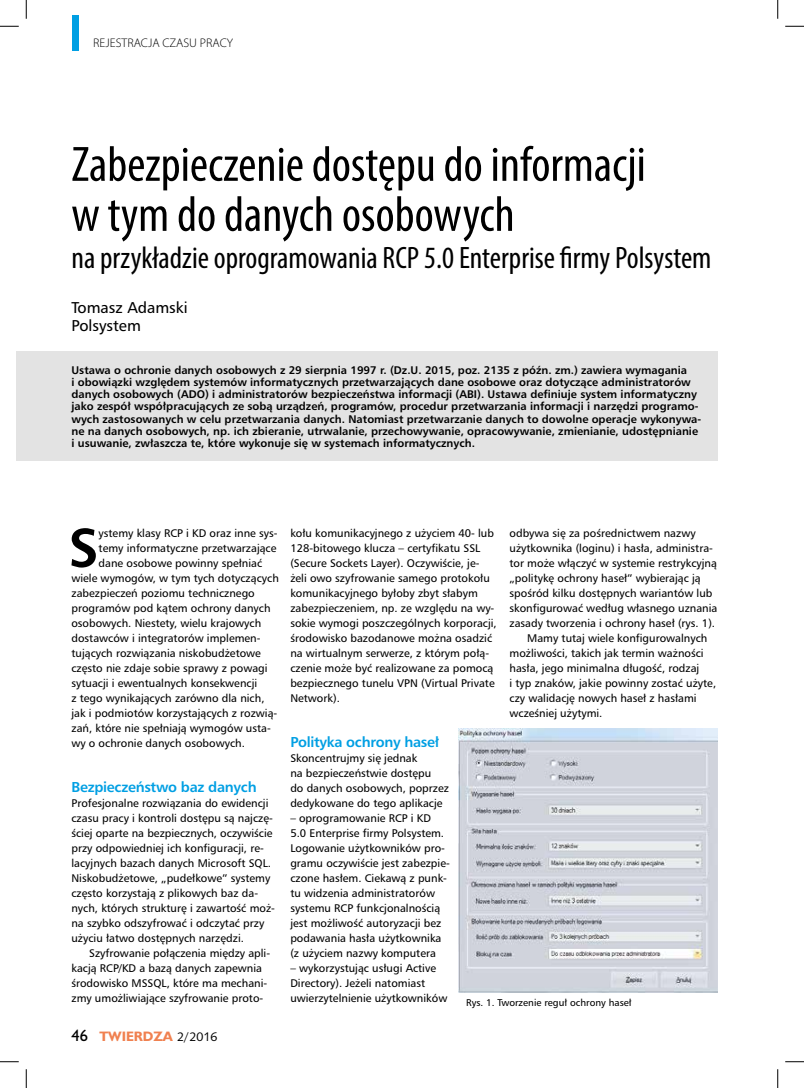
<style>
.page{position:relative;width:804px;height:1088px;background:#fff}
.page>*{position:absolute;margin:0;border:0;box-sizing:border-box;transform-origin:0 0}
.t1{font:700 52px "Humnst 777 PL";color:#000}
.t2{font:condensed 50px/50px "Myriad Pro";color:#000}
.t3{font:condensed 31px "Myriad Pro";color:#000}
.t4{font:15px/18px "Humnst 777 PL";color:#000}
.t5{font:700 13.75px "Humnst 777 PL";letter-spacing:-.02em;color:#009fe3}
.t6{font:300 12.5px "Myriad Pro";color:#000}
.t7{font:700 12.5px "Humanst 521 PL";color:#f08150}
.t8{font:10.62px/15px "Humnst 777 PL";color:#000}
.t9{font:700 10.62px/12.2px "Humnst 777 PL";color:#000}
.t10{font:9.38px "Humnst 777 PL";color:#000}
.s1{font-weight:400;font-size:15px;color:#000}
.s2{font-family:"Humanst 531 PL Roman A";font-weight:400;color:#000}
</style>
<div class="page">
<div style="left:16px;top:351px;width:701px;height:109px;background:#e3e3e3"></div>
<img style="left:458px;top:728px;width:259px;height:264px">
<div style="left:72px;top:16px;width:7px;height:35px;background:#009fe3"></div>
<svg style="left:0;top:25px;width:19px;height:2px"></svg>
<svg style="left:785px;top:25px;width:19px;height:2px"></svg>
<svg style="left:0;top:1061px;width:19px;height:1px"></svg>
<svg style="left:785px;top:1061px;width:19px;height:1px"></svg>
<svg style="left:25px;top:0;width:2px;height:19px"></svg>
<svg style="left:25px;top:1069px;width:2px;height:18px"></svg>
<svg style="left:777px;top:0;width:1px;height:19px"></svg>
<svg style="left:777px;top:1069px;width:1px;height:18px"></svg>
<p class="t6" style="left:93px;top:36px;width:141px">REJESTRACJA CZASU PRACY</p>
<h2 class="t2" style="left:71px;top:139px;width:576px">Zabezpieczenie dostępu do informacji w tym do danych osobowych</h2>
<h3 class="t3" style="left:71px;top:239px;width:641px">na przykładzie oprogramowania RCP 5.0 Enterprise firmy Polsystem</h3>
<h3 class="t4" style="left:71px;top:298px;width:118px">Tomasz Adamski<br>Polsystem</h3>
<p class="t9" style="left:71px;top:363px;width:631px">Ustawa o ochronie danych osobowych z 29 sierpnia 1997 r. (Dz.U. 2015, poz. 2135 z późn. zm.) zawiera wymagania<br>i obowiązki względem systemów informatycznych przetwarzających dane osobowe oraz dotyczące administratorów danych osobowych (ADO) i administratorów bezpieczeństwa informacji (ABI). Ustawa definiuje system informatyczny jako zespół współpracujących ze sobą urządzeń, programów, procedur przetwarzania informacji i narzędzi programo&shy;wych zastosowanych w celu przetwarzania danych. Natomiast przetwarzanie danych to dowolne operacje wykonywa&shy;ne na danych osobowych, np. ich zbieranie, utrwalanie, przechowywanie, opracowywanie, zmienianie, udostępnianie i usuwanie, zwłaszcza te, które wykonuje się w systemach informatycznych.</p>
<h1 class="t1" style="left:68px;top:513px;width:32px">S</h1>
<p class="t8" style="left:99px;top:525px;width:180px">ystemy klasy RCP i KD oraz inne sys-</p>
<p class="t8" style="left:99px;top:540px;width:179px">temy informatyczne przetwarzające</p>
<p class="t8" style="left:99px;top:555px;width:165px">dane osobowe powinny spełniać</p>
<p class="t8" style="left:71px;top:570px;width:209px">wiele wymogów, w tym tych dotyczących</p>
<p class="t8" style="left:71px;top:585px;width:185px">zabezpieczeń poziomu technicznego</p>
<p class="t8" style="left:71px;top:600px;width:201px">programów pod kątem ochrony danych</p>
<p class="t8" style="left:71px;top:615px;width:191px">osobowych. Niestety, wielu krajowych</p>
<p class="t8" style="left:71px;top:630px;width:191px">dostawców i integratorów implemen-</p>
<p class="t8" style="left:71px;top:645px;width:191px">tujących rozwiązania niskobudżetowe</p>
<p class="t8" style="left:71px;top:660px;width:198px">często nie zdaje sobie sprawy z powagi</p>
<p class="t8" style="left:71px;top:675px;width:187px">sytuacji i ewentualnych konsekwencji</p>
<p class="t8" style="left:71px;top:690px;width:195px">z tego wynikających zarówno dla nich,</p>
<p class="t8" style="left:71px;top:705px;width:207px">jak i podmiotów korzystających z rozwią-</p>
<p class="t8" style="left:71px;top:720px;width:201px">zań, które nie spełniają wymogów usta-</p>
<p class="t8" style="left:71px;top:735px;width:175px">wy o ochronie danych osobowych.</p>
<p class="t5" style="left:71px;top:777px;width:187px">Bezpieczeństwo baz danych</p>
<p class="t8" style="left:71px;top:795px;width:205px">Profesjonalne rozwiązania do ewidencji czasu pracy i kontroli dostępu są najczę&shy;ściej oparte na bezpiecznych, oczywiście przy odpowiedniej ich konfiguracji, re&shy;lacyjnych bazach danych Microsoft SQL.<br>Niskobudżetowe, „pudełkowe” systemy często korzystają z plikowych baz da&shy;nych, których strukturę i zawartość moż&shy;na szybko odszyfrować i odczytać przy użyciu łatwo dostępnych narzędzi.</p>
<p class="t8" style="left:71px;top:945px;width:200px;text-indent:18px">Szyfrowanie połączenia między apli&shy;kacją RCP/KD a bazą danych zapewnia środowisko MSSQL, które ma mechani&shy;zmy umożliwiające szyfrowanie proto-</p>
<p class="t7" style="left:71px;top:1027px;width:147px"><span class="s1">46</span> TWIERDZA <span class="s2">2/2016</span></p>
<p class="t8" style="left:290px;top:525px;width:208px">kołu komunikacyjnego z użyciem 40- lub 128-bitowego klucza – certyfikatu SSL (Secure Sockets Layer). Oczywiście, je&shy;żeli owo szyfrowanie samego protokołu komunikacyjnego byłoby zbyt słabym zabezpieczeniem, np. ze względu na wy&shy;sokie wymogi poszczególnych korporacji, środowisko bazodanowe można osadzić na wirtualnym serwerze, z którym połą&shy;czenie może być realizowane za pomocą bezpiecznego tunelu VPN (Virtual Private Network).</p>
<p class="t5" style="left:290px;top:732px;width:150px">Polityka ochrony haseł</p>
<p class="t8" style="left:290px;top:750px;width:160px">Skoncentrujmy się jednak<br>na bezpieczeństwie dostępu<br>do danych osobowych, poprzez dedykowane do tego aplikacje</p>
<p class="t8" style="left:290px;top:810px;width:161px">– oprogramowanie RCP i KD<br>5.0 Enterprise firmy Polsystem.<br>Logowanie użytkowników pro&shy;gramu oczywiście jest zabezpie&shy;czone hasłem. Ciekawą z punk&shy;tu widzenia administratorów systemu RCP funkcjonalnością jest możliwość autoryzacji bez podawania hasła użytkownika (z użyciem nazwy komputera</p>
<p class="t8" style="left:290px;top:960px;width:158px">– wykorzystując usługi Active<br>Directory). Jeżeli natomiast uwierzytelnienie użytkowników</p>
<p class="t8" style="left:509px;top:525px;width:188px">odbywa się za pośrednictwem nazwy</p>
<p class="t8" style="left:509px;top:540px;width:205px">użytkownika (loginu) i hasła, administra-</p>
<p class="t8" style="left:509px;top:555px;width:209px">tor może włączyć w systemie restrykcyjną</p>
<p class="t8" style="left:509px;top:570px;width:193px">„politykę ochrony haseł” wybierając ją</p>
<p class="t8" style="left:509px;top:585px;width:204px">spośród kilku dostępnych wariantów lub</p>
<p class="t8" style="left:509px;top:600px;width:209px">skonfigurować według własnego uznania</p>
<p class="t8" style="left:509px;top:615px;width:207px">zasady tworzenia i ochrony haseł (rys. 1).</p>
<p class="t8" style="left:527px;top:630px;width:182px">Mamy tutaj wiele konfigurowalnych</p>
<p class="t8" style="left:509px;top:645px;width:196px">możliwości, takich jak termin ważności</p>
<p class="t8" style="left:509px;top:660px;width:191px">hasła, jego minimalna długość, rodzaj</p>
<p class="t8" style="left:509px;top:675px;width:208px">i typ znaków, jakie powinny zostać użyte,</p>
<p class="t8" style="left:509px;top:690px;width:189px">czy walidację nowych haseł z hasłami</p>
<p class="t8" style="left:509px;top:705px;width:94px">wcześniej użytymi.</p>
<p class="t10" style="left:466px;top:996px;width:167px">Rys. 1. Tworzenie reguł ochrony haseł</p>
</div>
